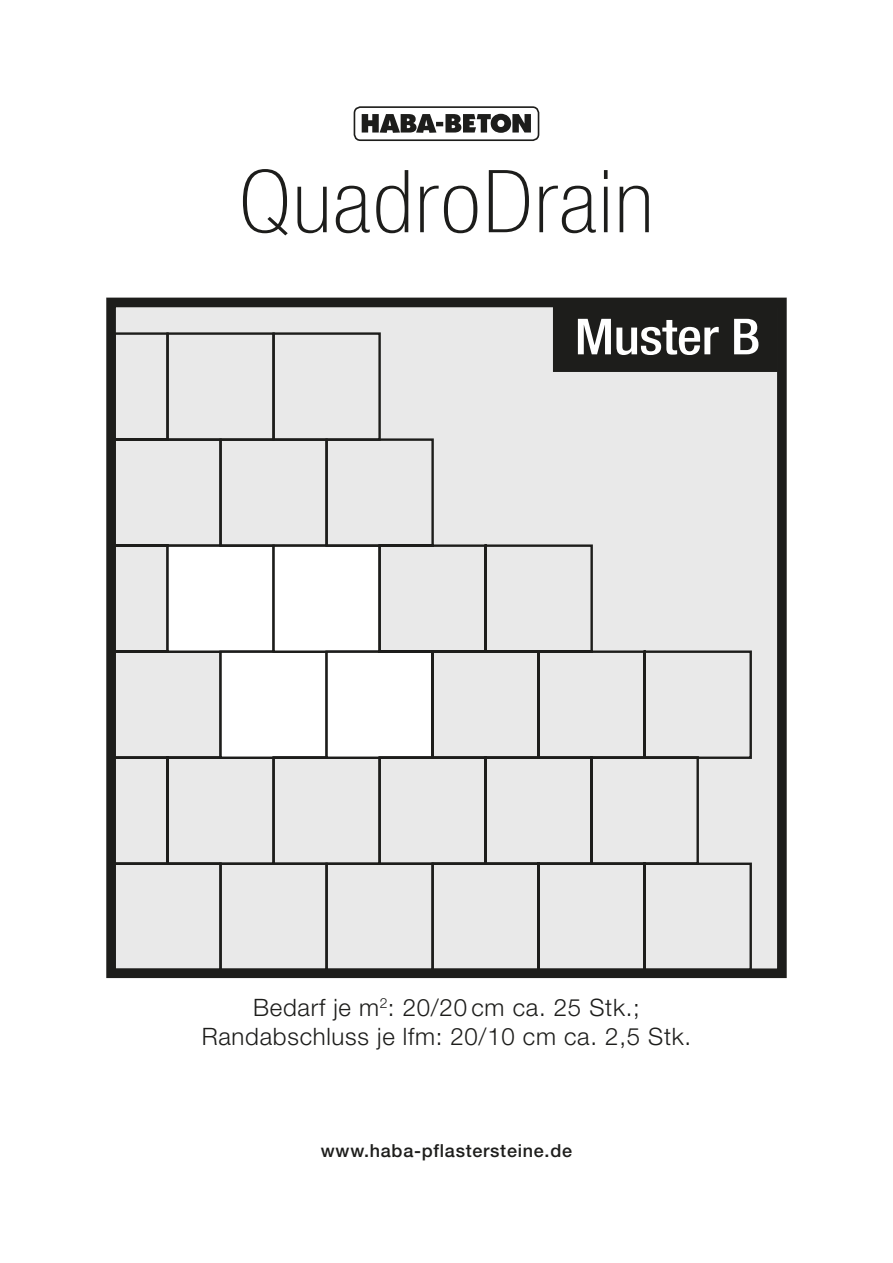
<style>
.page{position:relative;width:893px;height:1263px;background:#fff}
.page>*{position:absolute;margin:0;border:0;box-sizing:border-box;transform-origin:0 0}
.t1{font:100 condensed 87px "Helvetica Neue LT Pro";letter-spacing:.02em;color:#1d1d1b;scale:1.1 1}
.t2{font:500 condensed 49.8px "Helvetica Neue LT Pro";letter-spacing:-.01em;color:#fff;scale:1.1 1}
.t3{font:300 24px/28.8px "Helvetica Neue LT Pro";letter-spacing:.03em;color:#1d1d1b;text-align:center}
.t4{font:500 18px "Helvetica Neue LT Pro";letter-spacing:.04em;color:#1d1d1b}
</style>
<div class="page">
<div style="left:106px;top:298px;width:681px;height:680px;background:#e9e9e9"></div>
<div style="left:106px;top:298px;width:681px;height:680px;border:10px solid #1d1d1b"></div>
<svg style="left:112px;top:331px;width:53px;height:641px"></svg>
<svg style="left:165px;top:332px;width:106px;height:640px"></svg>
<svg style="left:218px;top:437px;width:53px;height:429px"></svg>
<svg style="left:271px;top:332px;width:110px;height:640px"></svg>
<svg style="left:324px;top:437px;width:429px;height:535px"></svg>
<div style="left:553px;top:300px;width:225px;height:72px;background:#1d1d1b"></div>
<div style="left:354px;top:106px;width:185px;height:35px;border:2px solid #1d1d1b;border-radius:6px"></div>
<svg style="left:362px;top:114px;width:169px;height:19px"></svg>
<h1 class="t1" style="left:239px;top:154px;width:378px">QuadroDrain</h1>
<h2 class="t2" style="left:575px;top:307px;width:170px">Muster B</h2>
<p class="t3" style="left:202px;top:993px;width:491px">Bedarf je m<sup>2</sup>: 20/20 cm ca. 25 Stk.;<br>Randabschluss je lfm: 20/10 cm ca. 2,5 Stk.</p>
<p class="t4" style="left:321px;top:1139px;width:253px">www.haba-pflastersteine.de</p>
</div>
